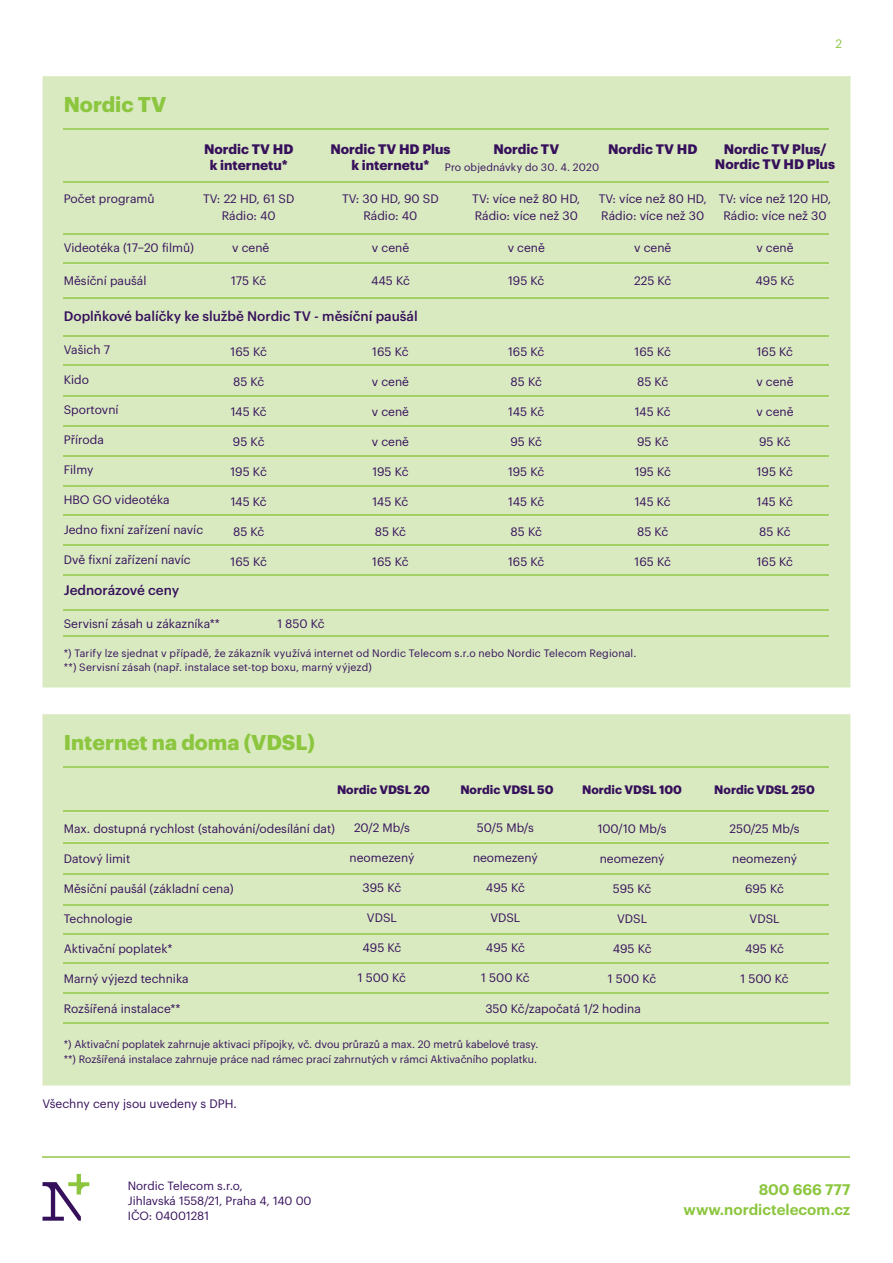
<style>
.page{position:relative;width:893px;height:1263px;background:#fff}
.page>*{position:absolute;margin:0;border:0;box-sizing:border-box;transform-origin:0 0}
.t1{font:700 21px "Graphik";color:#8bc63e}
.t2{font:600 15px "Graphik";color:#8bc63e}
.t3{font:700 13.5px/16.2px "Graphik";color:#36105b;text-align:center}
.t4{font:500 13.5px "Graphik";color:#36105b}
.t5{font:12px/16.5px "Graphik";color:#36105b;text-align:center}
.t6{font:700 12px "Graphik";color:#36105b}
.t7{font:12px "Graphik";color:#8bc63e}
.t8{font:11.7px/15px "Graphik";color:#36105b}
.t9{font:10.5px/13.5px "Graphik";color:#36105b}
</style>
<div class="page">
<hr style="left:43px;top:1157px;width:807px;height:1px;background:#aed475">
<svg style="left:43px;top:1174px;width:46px;height:47px"></svg>
<div style="left:43px;top:76px;width:807px;height:611px;background:#d9eac1"></div>
<hr style="left:64px;top:128px;width:765px;height:2px;background:#a3d063">
<hr style="left:64px;top:181px;width:765px;height:2px;background:#a3d063">
<hr style="left:64px;top:233px;width:765px;height:2px;background:#a3d063">
<hr style="left:64px;top:263px;width:765px;height:1px;background:#a3d063">
<hr style="left:64px;top:335px;width:765px;height:2px;background:#a3d063">
<hr style="left:64px;top:364px;width:765px;height:2px;background:#a3d063">
<hr style="left:64px;top:396px;width:765px;height:1px;background:#a3d063">
<hr style="left:64px;top:635px;width:765px;height:2px;background:#a3d063">
<hr style="left:64px;top:297px;width:765px;height:1px;background:#a3d063">
<hr style="left:64px;top:609px;width:765px;height:2px;background:#a3d063">
<hr style="left:64px;top:426px;width:765px;height:1px;background:#a3d063">
<hr style="left:64px;top:515px;width:765px;height:1px;background:#a3d063">
<hr style="left:64px;top:485px;width:765px;height:2px;background:#a3d063">
<hr style="left:64px;top:574px;width:765px;height:2px;background:#a3d063">
<hr style="left:64px;top:455px;width:765px;height:2px;background:#a3d063">
<hr style="left:64px;top:545px;width:765px;height:1px;background:#a3d063">
<div style="left:43px;top:714px;width:807px;height:371px;background:#d9eac1"></div>
<hr style="left:64px;top:766px;width:765px;height:1px;background:#a3d063">
<hr style="left:64px;top:811px;width:765px;height:1px;background:#a3d063">
<hr style="left:64px;top:842px;width:765px;height:1px;background:#a3d063">
<hr style="left:64px;top:873px;width:765px;height:1px;background:#a3d063">
<hr style="left:64px;top:904px;width:765px;height:2px;background:#a3d063">
<hr style="left:64px;top:933px;width:765px;height:2px;background:#a3d063">
<hr style="left:64px;top:962px;width:765px;height:2px;background:#a3d063">
<hr style="left:64px;top:992px;width:765px;height:2px;background:#a3d063">
<hr style="left:64px;top:1022px;width:765px;height:2px;background:#a3d063">
<h1 class="t1" style="left:64px;top:88px;width:104px">Nordic TV</h1>
<p class="t5" style="left:64px;top:190px;width:92px">Počet programů</p>
<p class="t3" style="left:204px;top:139px;width:91px">Nordic TV HD k internetu*</p>
<p class="t7" style="left:836px;top:35px;width:8px">2</p>
<p class="t3" style="left:330px;top:139px;width:122px">Nordic TV HD Plus k internetu*</p>
<p class="t3" style="left:493px;top:139px;width:67px">Nordic TV</p>
<p class="t3" style="left:608px;top:139px;width:91px">Nordic TV HD</p>
<p class="t9" style="left:445px;top:160px;width:156px">Pro objednávky do 30. 4. 2020</p>
<p class="t3" style="left:715px;top:140px;width:122px;line-height:15px">Nordic TV Plus/<br>Nordic TV HD Plus</p>
<p class="t5" style="left:203px;top:190px;width:93px">TV: 22 HD, 61 SD<br>Rádio: 40</p>
<p class="t5" style="left:342px;top:190px;width:98px">TV: 30 HD, 90 SD<br>Rádio: 40</p>
<p class="t5" style="left:472px;top:190px;width:110px;text-align:left">TV: více než 80 HD,<br>Rádio: více než 30</p>
<p class="t5" style="left:599px;top:190px;width:110px;text-align:left">TV: více než 80 HD,<br>Rádio: více než 30</p>
<p class="t5" style="left:719px;top:190px;width:114px">TV: více než 120 HD,<br>Rádio: více než 30</p>
<p class="t5" style="left:64px;top:238px;width:132px">Videotéka (17–20 filmů)</p>
<p class="t5" style="left:232px;top:238px;width:39px">v ceně</p>
<p class="t5" style="left:372px;top:238px;width:39px">v ceně</p>
<p class="t5" style="left:64px;top:271px;width:84px">Měsíční paušál</p>
<p class="t5" style="left:231px;top:271px;width:37px">175 Kč</p>
<p class="t5" style="left:371px;top:272px;width:40px">445 Kč</p>
<p class="t4" style="left:64px;top:305px;width:355px">Doplňkové balíčky ke službě Nordic TV - měsíční paušál</p>
<p class="t5" style="left:64px;top:341px;width:48px">Vašich 7</p>
<p class="t5" style="left:64px;top:371px;width:27px">Kido</p>
<p class="t5" style="left:64px;top:401px;width:56px">Sportovní</p>
<p class="t5" style="left:64px;top:431px;width:42px">Příroda</p>
<p class="t5" style="left:64px;top:461px;width:31px">Filmy</p>
<p class="t5" style="left:64px;top:491px;width:107px">HBO GO videotéka</p>
<p class="t5" style="left:64px;top:521px;width:141px">Jedno fixní zařízení navíc</p>
<p class="t5" style="left:64px;top:551px;width:129px">Dvě fixní zařízení navíc</p>
<p class="t4" style="left:64px;top:580px;width:117px">Jednorázové ceny</p>
<p class="t5" style="left:64px;top:614px;width:158px">Servisní zásah u zákazníka**</p>
<p class="t5" style="left:231px;top:342px;width:38px">165 Kč</p>
<p class="t5" style="left:233px;top:372px;width:33px">85 Kč</p>
<p class="t5" style="left:231px;top:402px;width:38px">145 Kč</p>
<p class="t5" style="left:233px;top:432px;width:33px">95 Kč</p>
<p class="t5" style="left:231px;top:462px;width:38px">195 Kč</p>
<p class="t5" style="left:231px;top:492px;width:38px">145 Kč</p>
<p class="t5" style="left:233px;top:522px;width:33px">85 Kč</p>
<p class="t5" style="left:231px;top:552px;width:38px">165 Kč</p>
<p class="t5" style="left:277px;top:614px;width:49px">1 850 Kč</p>
<p class="t5" style="left:372px;top:342px;width:38px">165 Kč</p>
<p class="t5" style="left:372px;top:372px;width:39px">v ceně</p>
<p class="t5" style="left:372px;top:402px;width:39px">v ceně</p>
<p class="t5" style="left:372px;top:432px;width:39px">v ceně</p>
<p class="t5" style="left:372px;top:462px;width:38px">195 Kč</p>
<p class="t5" style="left:372px;top:492px;width:38px">145 Kč</p>
<p class="t5" style="left:375px;top:522px;width:33px">85 Kč</p>
<p class="t5" style="left:372px;top:552px;width:38px">165 Kč</p>
<p class="t5" style="left:508px;top:239px;width:39px">v ceně</p>
<p class="t5" style="left:634px;top:239px;width:39px">v ceně</p>
<p class="t5" style="left:508px;top:271px;width:38px">195 Kč</p>
<p class="t5" style="left:634px;top:271px;width:39px">225 Kč</p>
<p class="t5" style="left:508px;top:342px;width:38px">165 Kč</p>
<p class="t5" style="left:511px;top:372px;width:33px">85 Kč</p>
<p class="t5" style="left:508px;top:402px;width:38px">145 Kč</p>
<p class="t5" style="left:511px;top:432px;width:33px">95 Kč</p>
<p class="t5" style="left:508px;top:462px;width:38px">195 Kč</p>
<p class="t5" style="left:508px;top:492px;width:38px">145 Kč</p>
<p class="t5" style="left:511px;top:522px;width:33px">85 Kč</p>
<p class="t5" style="left:508px;top:552px;width:38px">165 Kč</p>
<p class="t5" style="left:635px;top:342px;width:38px">165 Kč</p>
<p class="t5" style="left:637px;top:372px;width:33px">85 Kč</p>
<p class="t5" style="left:635px;top:402px;width:38px">145 Kč</p>
<p class="t5" style="left:637px;top:432px;width:33px">95 Kč</p>
<p class="t5" style="left:635px;top:462px;width:38px">195 Kč</p>
<p class="t5" style="left:635px;top:492px;width:38px">145 Kč</p>
<p class="t5" style="left:637px;top:522px;width:33px">85 Kč</p>
<p class="t5" style="left:635px;top:552px;width:38px">165 Kč</p>
<p class="t9" style="left:64px;top:646px;width:574px">*) Tarify lze sjednat v případě, že zákazník využívá internet od Nordic Telecom s.r.o nebo Nordic Telecom Regional. **) Servisní zásah (např. instalace set-top boxu, marný výjezd)</p>
<h1 class="t1" style="left:64px;top:726px;width:253px">Internet na doma (VDSL)</h1>
<p class="t5" style="left:756px;top:239px;width:39px">v ceně</p>
<p class="t5" style="left:755px;top:272px;width:40px">495 Kč</p>
<p class="t5" style="left:757px;top:342px;width:38px">165 Kč</p>
<p class="t5" style="left:756px;top:372px;width:39px">v ceně</p>
<p class="t5" style="left:756px;top:402px;width:39px">v ceně</p>
<p class="t5" style="left:759px;top:432px;width:33px">95 Kč</p>
<p class="t5" style="left:757px;top:462px;width:38px">195 Kč</p>
<p class="t5" style="left:757px;top:492px;width:38px">145 Kč</p>
<p class="t5" style="left:759px;top:522px;width:33px">85 Kč</p>
<p class="t5" style="left:757px;top:552px;width:38px">165 Kč</p>
<p class="t6" style="left:337px;top:780px;width:95px">Nordic VDSL 20</p>
<p class="t6" style="left:460px;top:780px;width:95px">Nordic VDSL 50</p>
<p class="t5" style="left:477px;top:818px;width:58px">50/5 Mb/s</p>
<p class="t5" style="left:473px;top:848px;width:66px">neomezený</p>
<p class="t5" style="left:486px;top:878px;width:40px">495 Kč</p>
<p class="t5" style="left:490px;top:908px;width:32px">VDSL</p>
<p class="t5" style="left:486px;top:938px;width:40px">495 Kč</p>
<p class="t5" style="left:481px;top:968px;width:50px">1 500 Kč</p>
<p class="t6" style="left:582px;top:780px;width:101px">Nordic VDSL 100</p>
<p class="t6" style="left:714px;top:780px;width:102px">Nordic VDSL 250</p>
<p class="t5" style="left:598px;top:819px;width:70px">100/10 Mb/s</p>
<p class="t5" style="left:600px;top:849px;width:66px">neomezený</p>
<p class="t5" style="left:613px;top:879px;width:40px">595 Kč</p>
<p class="t5" style="left:617px;top:909px;width:32px">VDSL</p>
<p class="t5" style="left:613px;top:939px;width:40px">495 Kč</p>
<p class="t5" style="left:608px;top:969px;width:50px">1 500 Kč</p>
<p class="t5" style="left:354px;top:818px;width:57px">20/2 Mb/s</p>
<p class="t5" style="left:350px;top:848px;width:66px">neomezený</p>
<p class="t5" style="left:363px;top:878px;width:40px">395 Kč</p>
<p class="t5" style="left:367px;top:908px;width:32px">VDSL</p>
<p class="t5" style="left:362px;top:938px;width:40px">495 Kč</p>
<p class="t5" style="left:358px;top:968px;width:50px">1 500 Kč</p>
<p class="t5" style="left:64px;top:819px;width:273px">Max. dostupná rychlost (stahování/odesílání dat)</p>
<p class="t5" style="left:64px;top:849px;width:68px">Datový limit</p>
<p class="t5" style="left:64px;top:879px;width:171px">Měsíční paušál (základní cena)</p>
<p class="t5" style="left:64px;top:909px;width:70px">Technologie</p>
<p class="t5" style="left:64px;top:939px;width:110px">Aktivační poplatek*</p>
<p class="t5" style="left:64px;top:969px;width:126px">Marný výjezd technika</p>
<p class="t5" style="left:64px;top:999px;width:118px">Rozšířená instalace**</p>
<p class="t5" style="left:730px;top:819px;width:71px">250/25 Mb/s</p>
<p class="t5" style="left:732px;top:849px;width:66px">neomezený</p>
<p class="t5" style="left:745px;top:879px;width:40px">695 Kč</p>
<p class="t5" style="left:750px;top:909px;width:32px">VDSL</p>
<p class="t5" style="left:745px;top:939px;width:40px">495 Kč</p>
<p class="t5" style="left:740px;top:969px;width:50px">1 500 Kč</p>
<p class="t5" style="left:485px;top:999px;width:157px">350 Kč/započatá 1/2 hodina</p>
<p class="t9" style="left:64px;top:1035px;width:476px;line-height:15px">*) Aktivační poplatek zahrnuje aktivaci přípojky, vč. dvou průrazů a max. 20 metrů kabelové trasy. **) Rozšířená instalace zahrnuje práce nad rámec prací zahrnutých v rámci Aktivačního poplatku.</p>
<p class="t5" style="left:43px;top:1094px;width:196px">Všechny ceny jsou uvedeny s DPH.</p>
<p class="t8" style="left:128px;top:1177px;width:185px">Nordic Telecom s.r.o,<br>Jihlavská 1558/21, Praha 4, 140 00<br>IČO: 04001281</p>
<p class="t2" style="left:759px;top:1178px;width:93px">800 666 777</p>
<p class="t2" style="left:684px;top:1198px;width:168px">www.nordictelecom.cz</p>
</div>
